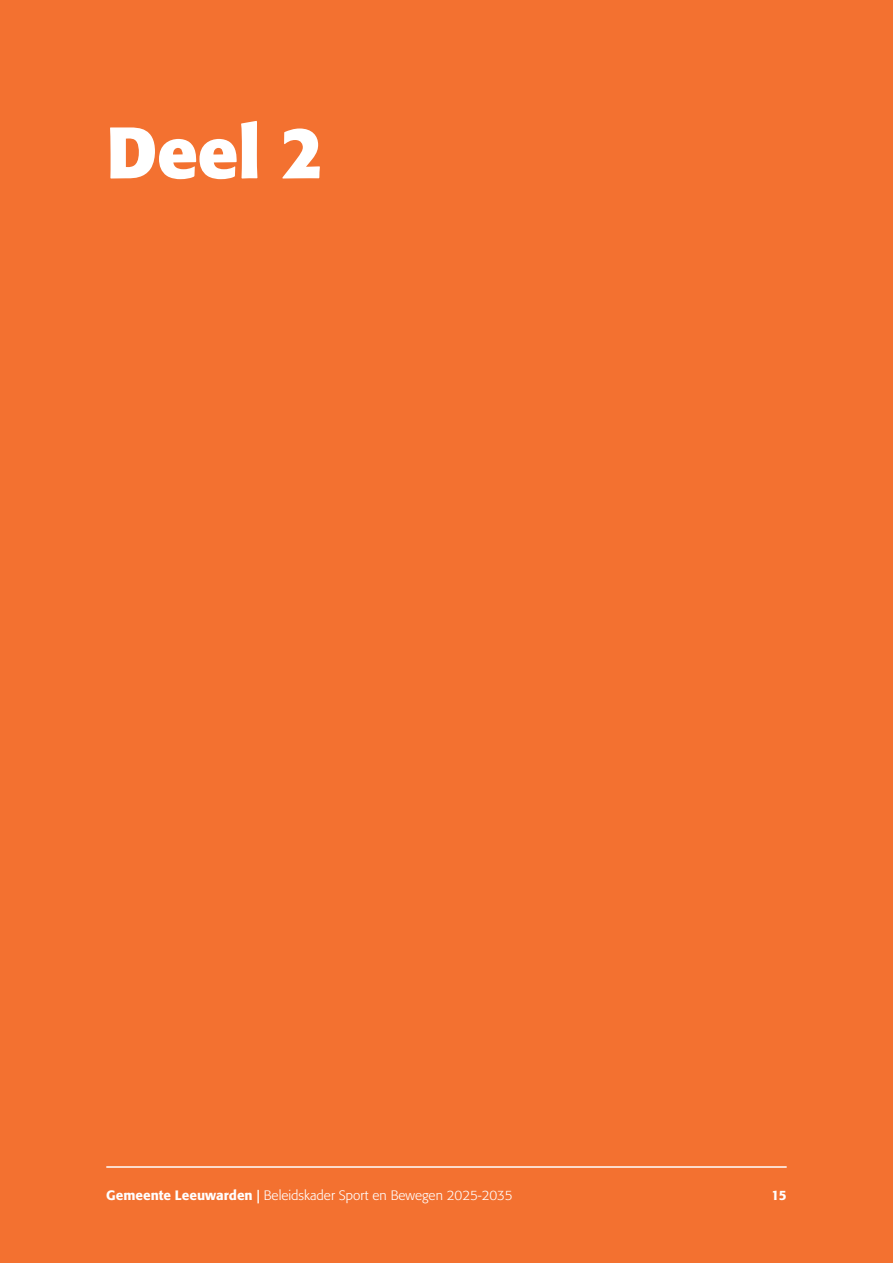
<style>
.page{position:relative;width:893px;height:1263px;background:#f37130}
.page>*{position:absolute;margin:0;border:0;box-sizing:border-box;transform-origin:0 0}
.platte_tekst{font:700 72px "Formata";color:#fff}
.platte_tekst-2{font:300 13.5px "Formata";color:#fff}
.platte_tekst-3{font:500 13.5px "Formata";color:#fff}
.s1{font-weight:500}
</style>
<div class="page">
<hr style="left:106px;top:1166px;width:681px;height:2px;background:#fff">
<p class="platte_tekst" style="left:106px;top:108px;width:219px">Deel 2</p>
<p class="platte_tekst-2" style="left:106px;top:1187px;width:408px"><span class="s1">Gemeente Leeuwarden |</span> Beleidskader Sport en Bewegen 2025-2035</p>
<p class="platte_tekst-3" style="left:771px;top:1186px;width:17px">15</p>
</div>
